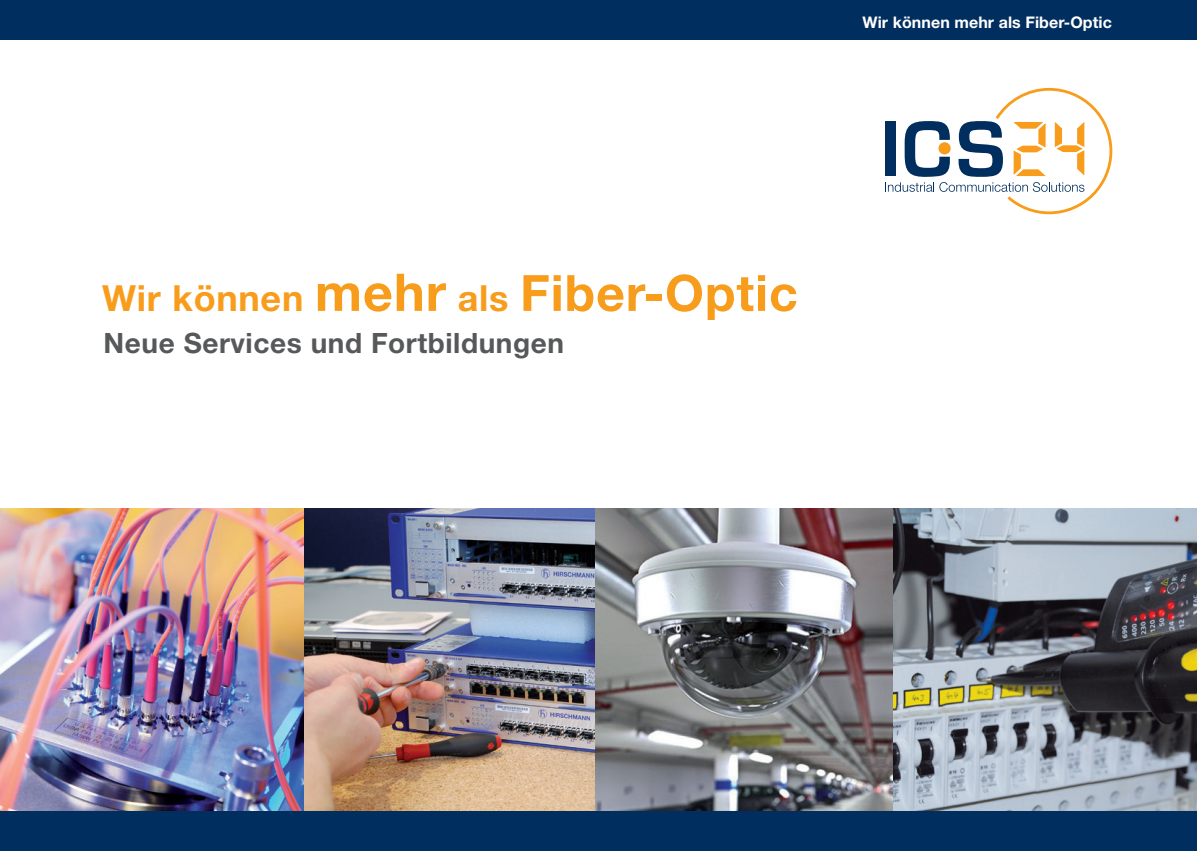
<style>
.page{position:relative;width:1197px;height:851px;background:#fff}
.page>*{position:absolute;margin:0;border:0;box-sizing:border-box;transform-origin:0 0}
.t1{font:700 36px "Helvetica Neue LT Pro";letter-spacing:.02em;color:#f89c1c}
.t2{font:700 28px "Helvetica Neue LT Pro";letter-spacing:.02em;color:#57585a}
.t3{font:700 16px "Helvetica Neue LT Pro";letter-spacing:.005em;color:#fff}
.s1{font-size:52px}
.s2{font-size:50px}
</style>
<div class="page">
<img style="left:303px;top:509px;width:590px;height:302px">
<div style="left:0;top:0;width:1196px;height:40px;background:#002e5e"></div>
<img style="left:0;top:509px;width:303px;height:302px">
<svg style="left:885px;top:88px;width:227px;height:126px"></svg>
<img style="left:893px;top:509px;width:303px;height:302px">
<div style="left:0;top:811px;width:1196px;height:39px;background:#002e5e"></div>
<p class="t3" style="left:862px;top:12px;width:251px">Wir können mehr als Fiber-Optic</p>
<p class="t1" style="left:102px;top:276px;width:697px">Wir können <span class="s1">mehr</span> als <span class="s2">Fiber-Optic</span></p>
<p class="t2" style="left:103px;top:325px;width:462px">Neue Services und Fortbildungen</p>
</div>
